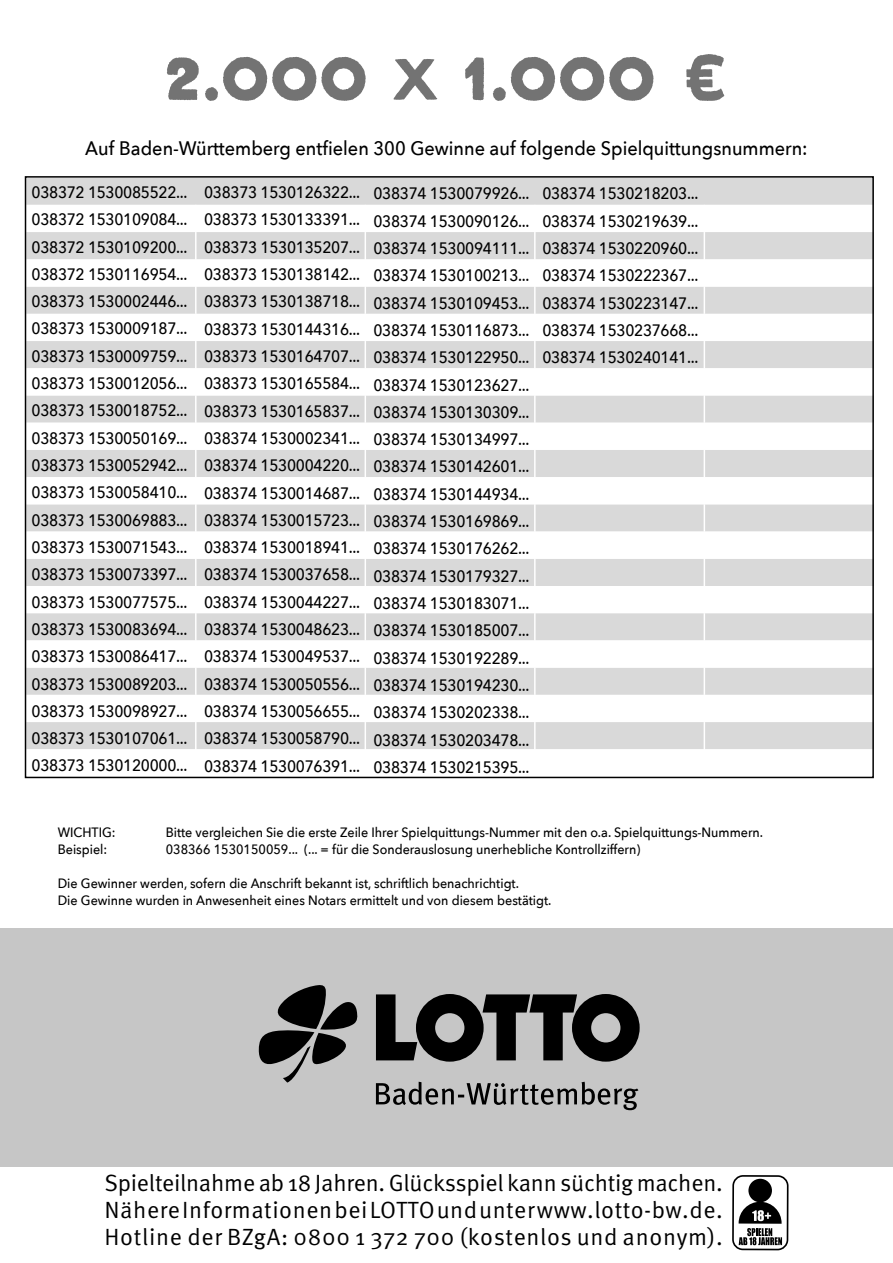
<style>
.page{position:relative;width:893px;height:1263px;background:#fff}
.page>*{position:absolute;margin:0;border:0;box-sizing:border-box;transform-origin:0 0}
.t1{font:700 75px "Lietz Block";color:#737373}
.t2{font:23.55px/27.3px "Meta Pro";letter-spacing:.03em;color:#000;text-align:justify}
.t3{font:500 19.5px "Avenir Next";color:#000;scale:.93 1}
.t4{font:500 16.5px/27.3px "Avenir Next";letter-spacing:-.02em;color:#000;text-align:justify;scale:.93 1}
.t5{font:500 13.5px/17.1px "Avenir Next";color:#000;scale:.93 1}
.s1{font-size:55.5px}
</style>
<div class="page">
<div style="left:28px;top:179px;width:843px;height:26px;background:#d9d9d9"></div>
<svg style="left:28px;top:232px;width:843px;height:517px;fill:#d9d9d9"></svg>
<hr style="left:195px;top:232px;width:2px;height:27px;background:#fff">
<hr style="left:534px;top:232px;width:2px;height:27px;background:#fff">
<hr style="left:195px;top:259px;width:2px;height:28px;background:#fff">
<hr style="left:534px;top:259px;width:2px;height:28px;background:#fff">
<hr style="left:195px;top:287px;width:2px;height:27px;background:#fff">
<hr style="left:534px;top:287px;width:2px;height:27px;background:#fff">
<hr style="left:195px;top:314px;width:2px;height:27px;background:#fff">
<hr style="left:534px;top:314px;width:2px;height:27px;background:#fff">
<hr style="left:195px;top:341px;width:2px;height:27px;background:#fff">
<hr style="left:534px;top:341px;width:2px;height:27px;background:#fff">
<hr style="left:195px;top:368px;width:2px;height:27px;background:#fff">
<hr style="left:534px;top:368px;width:2px;height:27px;background:#fff">
<hr style="left:195px;top:395px;width:2px;height:28px;background:#fff">
<hr style="left:534px;top:395px;width:2px;height:28px;background:#fff">
<hr style="left:195px;top:423px;width:2px;height:27px;background:#fff">
<hr style="left:534px;top:423px;width:2px;height:27px;background:#fff">
<hr style="left:195px;top:450px;width:2px;height:27px;background:#fff">
<hr style="left:534px;top:450px;width:2px;height:27px;background:#fff">
<hr style="left:195px;top:477px;width:2px;height:27px;background:#fff">
<hr style="left:534px;top:477px;width:2px;height:27px;background:#fff">
<hr style="left:195px;top:504px;width:2px;height:27px;background:#fff">
<hr style="left:534px;top:504px;width:2px;height:27px;background:#fff">
<hr style="left:195px;top:531px;width:2px;height:28px;background:#fff">
<hr style="left:534px;top:531px;width:2px;height:28px;background:#fff">
<hr style="left:195px;top:559px;width:2px;height:27px;background:#fff">
<hr style="left:534px;top:559px;width:2px;height:27px;background:#fff">
<hr style="left:195px;top:586px;width:2px;height:27px;background:#fff">
<hr style="left:534px;top:586px;width:2px;height:27px;background:#fff">
<hr style="left:195px;top:613px;width:2px;height:27px;background:#fff">
<hr style="left:534px;top:613px;width:2px;height:27px;background:#fff">
<hr style="left:195px;top:640px;width:2px;height:28px;background:#fff">
<hr style="left:534px;top:640px;width:2px;height:28px;background:#fff">
<hr style="left:195px;top:668px;width:2px;height:27px;background:#fff">
<hr style="left:534px;top:668px;width:2px;height:27px;background:#fff">
<hr style="left:195px;top:695px;width:2px;height:27px;background:#fff">
<hr style="left:534px;top:695px;width:2px;height:27px;background:#fff">
<hr style="left:195px;top:722px;width:2px;height:27px;background:#fff">
<hr style="left:534px;top:722px;width:2px;height:27px;background:#fff">
<svg style="left:365px;top:232px;width:1px;height:517px"></svg>
<svg style="left:704px;top:232px;width:1px;height:517px"></svg>
<div style="left:0;top:928px;width:893px;height:239px;background:#c6c6c6"></div>
<svg style="left:376px;top:994px;width:264px;height:68px"></svg>
<svg style="left:259px;top:985px;width:99px;height:97px"></svg>
<svg style="left:376px;top:1082px;width:262px;height:28px"></svg>
<div style="left:732px;top:1175px;width:57px;height:75px;border:2px solid #000;border-radius:10px"></div>
<div style="left:748px;top:1179px;width:24px;height:23px;background:#000;border-radius:50%"></div>
<svg style="left:739px;top:1202px;width:43px;height:43px"></svg>
<h1 class="t1" style="left:164px;top:27px;width:566px">2.000 <span class="s1">X</span> 1.000 €</h1>
<p class="t3" style="left:85px;top:136px;width:778px">Auf Baden-Württemberg entfielen 300 Gewinne auf folgende Spielquittungsnummern:</p>
<p class="t4" style="left:32px;top:178px;width:169px">038372 1530085522...<br>038372 1530109084...<br>038372 1530109200...<br>038372 1530116954...<br>038373 1530002446...<br>038373 1530009187...<br>038373 1530009759...<br>038373 1530012056...<br>038373 1530018752...<br>038373 1530050169...<br>038373 1530052942...<br>038373 1530058410...<br>038373 1530069883...<br>038373 1530071543...<br>038373 1530073397...<br>038373 1530077575...<br>038373 1530083694...<br>038373 1530086417...<br>038373 1530089203...<br>038373 1530098927...<br>038373 1530107061...<br>038373 1530120000...</p>
<p class="t4" style="left:204px;top:179px;width:169px">038373 1530126322...<br>038373 1530133391...<br>038373 1530135207...<br>038373 1530138142...<br>038373 1530138718...<br>038373 1530144316...<br>038373 1530164707...<br>038373 1530165584...<br>038373 1530165837...<br>038374 1530002341...<br>038374 1530004220...<br>038374 1530014687...<br>038374 1530015723...<br>038374 1530018941...<br>038374 1530037658...<br>038374 1530044227...<br>038374 1530048623...<br>038374 1530049537...<br>038374 1530050556...<br>038374 1530056655...<br>038374 1530058790...<br>038374 1530076391...</p>
<p class="t4" style="left:373px;top:180px;width:169px">038374 1530079926...<br>038374 1530090126...<br>038374 1530094111...<br>038374 1530100213...<br>038374 1530109453...<br>038374 1530116873...<br>038374 1530122950...<br>038374 1530123627...<br>038374 1530130309...<br>038374 1530134997...<br>038374 1530142601...<br>038374 1530144934...<br>038374 1530169869...<br>038374 1530176262...<br>038374 1530179327...<br>038374 1530183071...<br>038374 1530185007...<br>038374 1530192289...<br>038374 1530194230...<br>038374 1530202338...<br>038374 1530203478...<br>038374 1530215395...</p>
<p class="t4" style="left:542px;top:180px;width:169px">038374 1530218203...<br>038374 1530219639...<br>038374 1530220960...<br>038374 1530222367...<br>038374 1530223147...<br>038374 1530237668...<br>038374 1530240141...</p>
<p class="t5" style="left:58px;top:824px;width:64px">WICHTIG:</p>
<p class="t5" style="left:166px;top:824px;width:644px">Bitte vergleichen Sie die erste Zeile Ihrer Spielquittungs-Nummer mit den o.a. Spielquittungs-Nummern.</p>
<p class="t5" style="left:58px;top:841px;width:55px">Beispiel:</p>
<p class="t5" style="left:166px;top:841px;width:512px">038366 1530150059... (... = für die Sonderauslosung unerhebliche Kontrollziffern)</p>
<p class="t5" style="left:58px;top:875px;width:532px">Die Gewinner werden, sofern die Anschrift bekannt ist, schriftlich benachrichtigt.<br>Die Gewinne wurden in Anwesenheit eines Notars ermittelt und von diesem bestätigt.</p>
<h2 class="t2" style="left:104px;top:1168px;width:620px">Spielteilnahme ab 18 Jahren. Glücksspiel kann süchtig machen.<br>Nähere Informationen bei LOTTO und unter www.lotto-bw.de.<br>Hotline der BZgA: 0800 1 372 700 (kostenlos und anonym).</h2>
</div>
